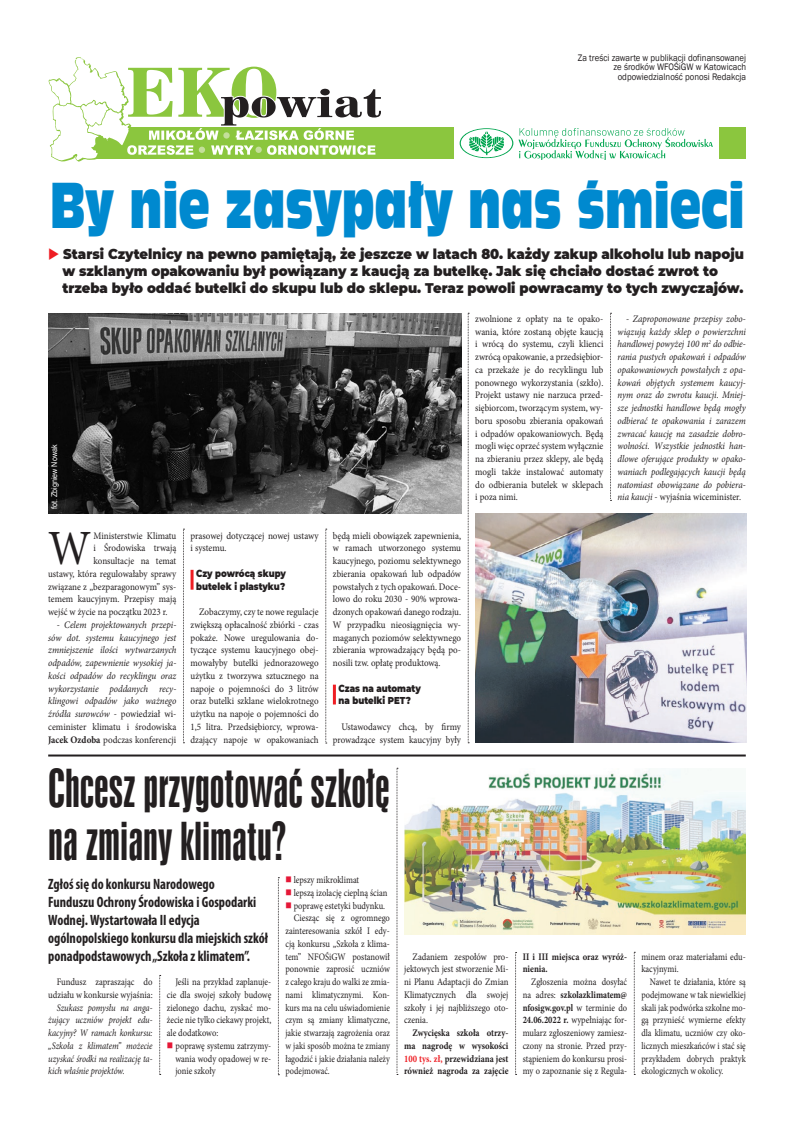
<style>
.page{position:relative;width:794px;height:1134px;background:#fff}
.page>*{position:absolute;margin:0;border:0;box-sizing:border-box;transform-origin:0 0}
.tytul_maly{font:60.3px "Incised 901 Ct EU";color:#0089cf;scale:.7 1}
.Tekst{font:49.2px "Minion Pro";color:#231f20;scale:.9 1}
.Tekst-2{font:48.9px/53.2px "Swis 924 EU";color:#231f20;scale:.94 1}
.Tekst-3{font:700 condensed 15px/18px "Myriad Pro";color:#231f20;scale:.93 1}
.Tekst-4{font:900 14px/17px "Montserrat";color:#231f20;scale:.94 1}
.Tekst-5{font:10px/12.8px "Minion Pro";color:#231f20;text-align:justify;scale:.9 1}
.Tekst-6{font:10px/12.8px "Minion Pro";color:#231f20;text-align:justify;scale:.85 1}
.Tekst-7{font:italic 10px/12.8px "Minion Pro";letter-spacing:-.005em;color:#231f20;text-align:justify;scale:.9 1}
.Tekst-8{font:italic 10px/12.8px "Minion Pro";letter-spacing:-.005em;color:#231f20;text-align:justify;scale:.91 1}
.Tekst-9{font:10px/12.8px "Minion Pro";color:#231f20;text-align:justify;scale:.83 1}
.Tekst-10{font:10px/12.8px "Minion Pro";color:#231f20;text-align:right;scale:.87 1}
.Tekst-11{font:italic 10px/12.8px "Minion Pro";letter-spacing:-.005em;color:#231f20;text-align:justify;scale:.85 1}
.Tekst-12{font:700 10px/12.8px "Minion Pro";color:#231f20;text-align:justify;scale:.87 1}
.t1{font:900 10px/12.8px "Montserrat";color:#231f20;scale:.85 1}
.Tekst-13{font:10px/12.8px "Minion Pro";color:#231f20;scale:.91 1}
.tekst{font:9.7px/9.7px "Franklin Gothic";color:#231f20;text-align:right;scale:.9 1}
.Tekst-14{font:8px "Arial";color:#fff;scale:.9 1}
.s1{color:#ee1d23}
.s2{font-style:normal}
.s3{font-weight:700;font-style:normal}
.s4{color:#e51837}
.s5{font-weight:700}
</style>
<div class="page">
<div style="left:93px;top:128px;width:360px;height:31px;background:#8bc63e"></div>
<div style="left:719px;top:128px;width:27px;height:31px;background:#8bc63e"></div>
<svg style="left:49px;top:57px;width:334px;height:105px"></svg>
<svg style="left:459px;top:128px;width:254px;height:31px"></svg>
<img style="left:404px;top:769px;width:342px;height:165px">
<hr style="left:48px;top:754px;width:698px;height:2px;background:#231f20">
<svg style="left:159px;top:975px;width:2px;height:100px"></svg>
<svg style="left:278px;top:877px;width:1px;height:198px"></svg>
<svg style="left:397px;top:768px;width:1px;height:307px"></svg>
<svg style="left:515px;top:952px;width:1px;height:123px"></svg>
<svg style="left:634px;top:952px;width:1px;height:123px"></svg>
<img style="left:48px;top:313px;width:413px;height:200px">
<img style="left:475px;top:513px;width:271px;height:230px">
<hr style="left:190px;top:570px;width:3px;height:20px;background:#ee1d23">
<hr style="left:333px;top:685px;width:3px;height:19px;background:#ee1d23">
<svg style="left:183px;top:529px;width:1px;height:214px"></svg>
<svg style="left:325px;top:529px;width:2px;height:215px"></svg>
<svg style="left:468px;top:313px;width:1px;height:430px"></svg>
<svg style="left:610px;top:313px;width:1px;height:188px"></svg>
<p class="tekst" style="left:578px;top:53px;width:189px">Za treści zawarte w publikacji dofinansowanej ze środków WFOŚiGW w Katowicach odpowiedzialność ponosi Redakcja</p>
<p class="tytul_maly" style="left:50px;top:169px;width:993px">By nie zasypały nas śmieci</p>
<p class="Tekst-4" style="left:62px;top:244px;width:726px;text-indent:-14px"><span class="s1">◆</span> Starsi Czytelnicy na pewno pamiętają, że jeszcze w latach 80. każdy zakup alkoholu lub napoju w szklanym opakowaniu był powiązany z kaucją za butelkę. Jak się chciało dostać zwrot to trzeba było oddać butelki do skupu lub do sklepu. Teraz powoli powracamy to tych zwyczajów.</p>
<p class="Tekst-14" style="left:49px;top:509px;width:74px;rotate:-90deg">fot. Zbigniew Nowak</p>
<p class="Tekst" style="left:48px;top:515px;width:49px">W</p>
<p class="Tekst-5" style="left:93px;top:529px;width:94px">Ministerstwie Klimatu</p>
<p class="Tekst-5" style="left:93px;top:542px;width:94px">i Środowiska trwają</p>
<p class="Tekst-5" style="left:93px;top:555px;width:94px">konsultacje na temat</p>
<p class="Tekst-5" style="left:48px;top:567px;width:144px">ustawy, która regulowałaby sprawy</p>
<p class="Tekst-5" style="left:48px;top:580px;width:144px">związane z „bezparagonowym” sys-</p>
<p class="Tekst-5" style="left:48px;top:593px;width:144px">temem kaucyjnym. Przepisy mają</p>
<p class="Tekst-5" style="left:48px;top:606px;width:134px">wejść w życie na początku 2023 r.</p>
<p class="Tekst-8" style="left:48px;top:618px;width:142px;text-indent:9px">- Celem projektowanych przepi&shy;sów dot. systemu kaucyjnego jest zmniejszenie ilości wytwarzanych odpadów, zapewnienie wysokiej ja&shy;kości odpadów do recyklingu oraz wykorzystanie poddanych recy&shy;klingowi odpadów jako ważnego źródła surowców - <span class="s2">powiedział wi&shy;ceminister klimatu i środowiska </span><span class="s3">Jacek Ozdoba</span> <span class="s2">podczas konferencji</span></p>
<p class="Tekst-13" style="left:190px;top:529px;width:142px">prasowej dotyczącej nowej ustawy i systemu.</p>
<p class="t1" style="left:196px;top:566px;width:107px">Czy powrócą skupy butelek i plastyku?</p>
<p class="Tekst-5" style="left:190px;top:606px;width:144px;text-indent:9px">Zobaczymy, czy te nowe regulacje zwiększą opłacalność zbiórki - czas pokaże. Nowe uregulowania do&shy;tyczące systemu kaucyjnego obej&shy;mowałyby butelki jednorazowego użytku z tworzywa sztucznego na napoje o pojemności do 3 litrów oraz butelki szklane wielokrotnego użytku na napoje o pojemności do 1,5 litra. Przedsiębiorcy, wprowa&shy;dzający napoje w opakowaniach</p>
<p class="Tekst-5" style="left:333px;top:529px;width:144px">będą mieli obowiązek zapewnienia, w ramach utworzonego systemu kaucyjnego, poziomu selektywnego zbierania opakowań lub odpadów powstałych z tych opakowań. Doce&shy;lowo do roku 2030 - 90% wprowa&shy;dzonych opakowań danego rodzaju.<br>W przypadku nieosiągnięcia wy&shy;maganych poziomów selektywnego zbierania wprowadzający będą po&shy;nosili tzw. opłatę produktową.</p>
<p class="t1" style="left:338px;top:681px;width:98px">Czas na automaty na butelki PET?</p>
<p class="Tekst-5" style="left:333px;top:720px;width:144px;text-align:right">Ustawodawcy chcą, by firmy prowadzące system kaucyjny były</p>
<p class="Tekst-5" style="left:475px;top:312px;width:144px">zwolnione z opłaty na te opako&shy;wania, które zostaną objęte kaucją i wrócą do systemu, czyli klienci zwrócą opakowanie, a przedsiębior&shy;ca przekaże je do recyklingu lub ponownego wykorzystania (szkło).<br>Projekt ustawy nie narzuca przed&shy;siębiorcom, tworzącym system, wy&shy;boru sposobu zbierania opakowań i odpadów opakowaniowych. Będą mogli więc oprzeć system wyłącznie na zbieraniu przez sklepy, ale będą mogli także instalować automaty do odbierania butelek w sklepach i poza nimi.</p>
<p class="Tekst-7" style="left:617px;top:312px;width:144px;text-indent:9px">- Zaproponowane przepisy zobo&shy;wiązują każdy sklep o powierzchni handlowej powyżej 100 m<sup>2</sup> do odbie&shy;rania pustych opakowań i odpadów opakowaniowych powstałych z opa&shy;kowań objętych systemem kaucyj&shy;nym oraz do zwrotu kaucji. Mniej&shy;sze jednostki handlowe będą mogły odbierać te opakowania i zarazem zwracać kaucję na zasadzie dobro&shy;wolności. Wszystkie jednostki han&shy;dlowe oferujące produkty w opako&shy;waniach podlegających kaucji będą natomiast obowiązane do pobiera&shy;nia kaucji <span class="s2">- wyjaśnia wiceminister.</span></p>
<p class="Tekst-2" style="left:48px;top:762px;width:365px">Chcesz przygotować szkołę na zmiany klimatu?</p>
<p class="Tekst-3" style="left:48px;top:875px;width:238px">Zgłoś się do konkursu Narodowego<br>Funduszu Ochrony Środowiska i Gospodarki Wodnej. Wystartowała II edycja ogólnopolskiego konkursu dla miejskich szkół ponadpodstawowych „Szkoła z klimatem”.</p>
<p class="Tekst-6" style="left:285px;top:873px;width:88px"><span class="s4">■</span> lepszy mikroklimat</p>
<p class="Tekst-6" style="left:285px;top:886px;width:121px"><span class="s4">■</span> lepszą izolację cieplną ścian</p>
<p class="Tekst-6" style="left:285px;top:899px;width:119px"><span class="s4">■</span> poprawę estetyki budynku.</p>
<p class="Tekst-6" style="left:285px;top:912px;width:124px;text-indent:9px">Ciesząc się z ogromnego zainteresowania szkół I edy&shy;cją konkursu „Szkoła z klima&shy;tem” NFOŚiGW postanowił ponownie zaprosić uczniów z całego kraju do walki ze zmia&shy;nami klimatycznymi. Kon&shy;kurs ma na celu uświadomienie czym są zmiany klimatyczne, jakie stwarzają zagrożenia oraz w jaki sposób można te zmiany łagodzić i jakie działania należy podejmować.</p>
<p class="Tekst-6" style="left:167px;top:975px;width:124px;text-indent:9px">Jeśli na przykład zaplanuje&shy;cie dla swojej szkoły budowę zielonego dachu, zyskać mo&shy;żecie nie tylko ciekawy projekt, ale dodatkowo:</p>
<p class="Tekst-6" style="left:175px;top:1039px;width:114px;text-indent:-9px"><span class="s4">■</span> poprawę systemu zatrzymy&shy;wania wody opadowej w re&shy;jonie szkoły</p>
<p class="Tekst-10" style="left:48px;top:975px;width:122px">Fundusz zapraszając do udziału w konkursie wyjaśnia:</p>
<p class="Tekst-11" style="left:48px;top:1001px;width:124px;text-indent:9px">Szukasz pomysłu na anga&shy;żujący uczniów projekt edu&shy;kacyjny? W ramach konkursu: „Szkoła z klimatem” możecie uzyskać środki na realizację ta&shy;kich właśnie projektów.</p>
<p class="Tekst-10" style="left:404px;top:950px;width:122px;text-align:justify;text-indent:9px">Zadaniem zespołów pro&shy;jektowych jest stworzenie Mi&shy;ni Planu Adaptacji do Zmian Klimatycznych dla swojej szkoły i jej najbliższego oto&shy;czenia.</p>
<p class="Tekst-12" style="left:404px;top:1026px;width:122px;text-indent:9px">Zwycięska szkoła otrzy&shy;ma nagrodę w wysokości <span class="s1">100 tys. zł,</span> przewidziana jest również nagroda za zajęcie</p>
<p class="Tekst-12" style="left:523px;top:950px;width:122px">II i III miejsca oraz wyróż&shy;nienia.</p>
<p class="Tekst-6" style="left:523px;top:975px;width:124px;text-indent:9px">Zgłoszenia można dosyłać na adres: <span class="s5">szkolazklimatem@ nfosigw.gov.pl</span> w terminie do <span class="s5">24.06.2022 r.</span> wypełniając for&shy;mularz zgłoszeniowy zamiesz&shy;czony na stronie. Przed przy&shy;stąpieniem do konkursu prosi&shy;my o zapoznanie się z Regula-</p>
<p class="Tekst-6" style="left:641px;top:950px;width:124px">minem oraz materiałami edu&shy;kacyjnymi.</p>
<p class="Tekst-9" style="left:641px;top:975px;width:127px;text-indent:9px">Nawet te działania, które są podejmowane w tak niewielkiej skali jak podwórka szkolne mo&shy;gą przynieść wymierne efekty dla klimatu, uczniów czy oko&shy;licznych mieszkańców i stać się przykładem dobrych praktyk ekologicznych w okolicy.</p>
</div>
